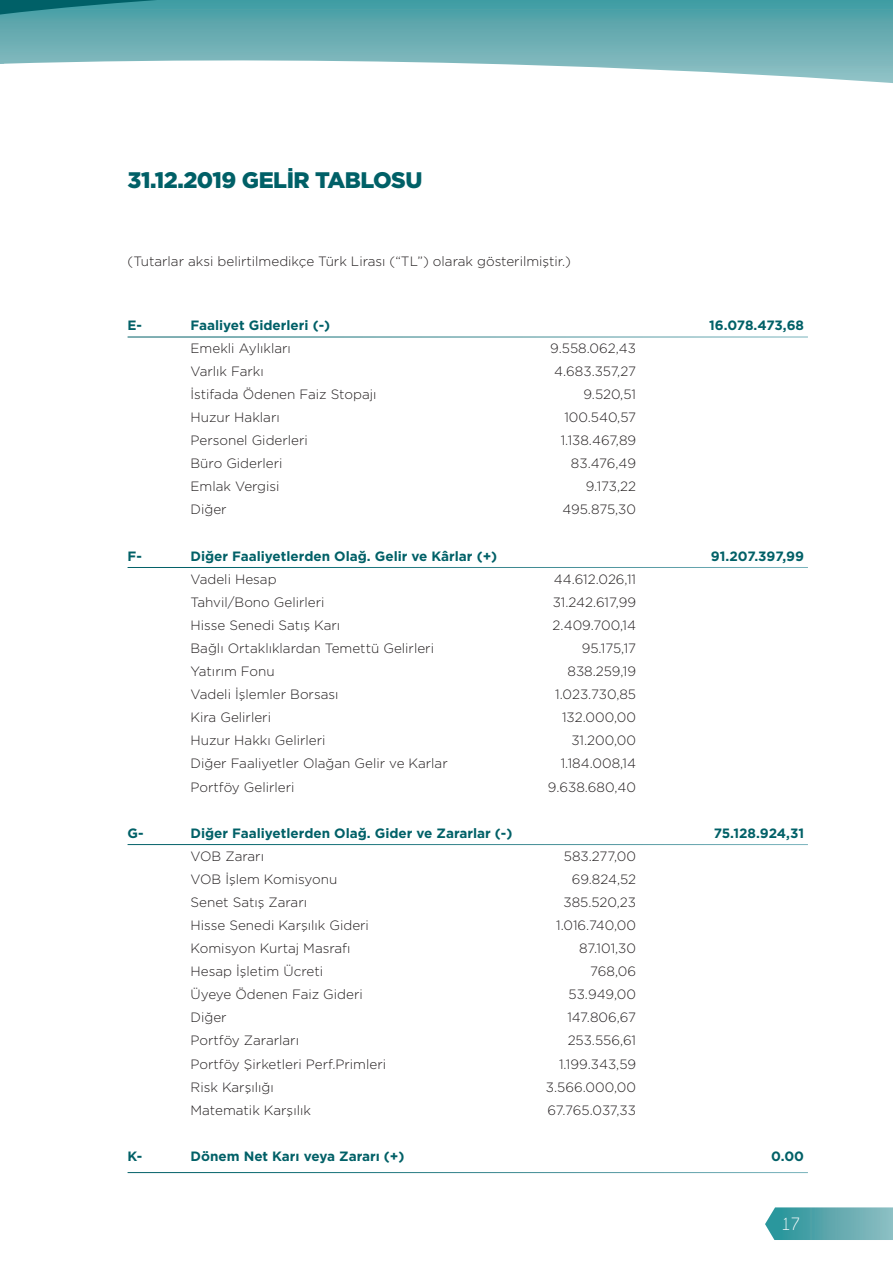
<style>
.page{position:relative;width:893px;height:1263px;background:#fff}
.page>*{position:absolute;margin:0;border:0;box-sizing:border-box;transform-origin:0 0}
.t1{font:900 22.5px "Gotham";letter-spacing:-.02em;color:#006067}
.t2{font:18px "Champagne&Limousines";color:#fff}
.t3{font:300 13.5px "Gotham";color:#231f20}
.t4{font:700 13.5px "Gotham";color:#006067}
</style>
<div class="page">
<svg style="left:397px;top:0;width:496px;height:83px"></svg>
<svg style="left:0;top:0;width:397px;height:64px"></svg>
<svg style="left:765px;top:1207px;width:128px;height:33px"></svg>
<h1 class="t1" style="left:128px;top:165px;width:296px">31.12.2019 GELİR TABLOSU</h1>
<p class="t3" style="left:128px;top:253px;width:445px">(Tutarlar aksi belirtilmedikçe Türk Lirası (“TL”) olarak gösterilmiştir.)</p>
<p class="t4" style="left:128px;top:316px;width:16px">E-</p>
<p class="t4" style="left:191px;top:316px;width:141px">Faaliyet Giderleri (-)</p>
<p class="t4" style="left:709px;top:316px;width:96px">16.078.473,68</p>
<p class="t3" style="left:191px;top:339px;width:102px">Emekli Aylıkları</p>
<p class="t3" style="left:550px;top:339px;width:87px">9.558.062,43</p>
<p class="t3" style="left:191px;top:363px;width:75px">Varlık Farkı</p>
<p class="t3" style="left:554px;top:363px;width:83px">4.683.357,27</p>
<p class="t3" style="left:191px;top:386px;width:187px">İstifada Ödenen Faiz Stopajı</p>
<p class="t3" style="left:583px;top:386px;width:54px">9.520,51</p>
<p class="t3" style="left:191px;top:409px;width:91px">Huzur Hakları</p>
<p class="t3" style="left:564px;top:409px;width:73px">100.540,57</p>
<p class="t3" style="left:191px;top:432px;width:119px">Personel Giderleri</p>
<p class="t3" style="left:561px;top:432px;width:77px">1.138.467,89</p>
<p class="t3" style="left:191px;top:455px;width:93px">Büro Giderleri</p>
<p class="t3" style="left:571px;top:455px;width:67px">83.476,49</p>
<p class="t3" style="left:191px;top:478px;width:91px">Emlak Vergisi</p>
<p class="t3" style="left:586px;top:478px;width:52px">9.173,22</p>
<p class="t3" style="left:191px;top:501px;width:38px">Diğer</p>
<p class="t3" style="left:562px;top:501px;width:75px">495.875,30</p>
<p class="t4" style="left:128px;top:547px;width:16px">F-</p>
<p class="t4" style="left:191px;top:547px;width:308px">Diğer Faaliyetlerden Olağ. Gelir ve Kârlar (+)</p>
<p class="t4" style="left:711px;top:547px;width:95px">91.207.397,99</p>
<p class="t3" style="left:191px;top:570px;width:88px">Vadeli Hesap</p>
<p class="t3" style="left:554px;top:570px;width:84px">44.612.026,11</p>
<p class="t3" style="left:191px;top:593px;width:135px">Tahvil/Bono Gelirleri</p>
<p class="t3" style="left:553px;top:593px;width:85px">31.242.617,99</p>
<p class="t3" style="left:191px;top:617px;width:151px">Hisse Senedi Satış Karı</p>
<p class="t3" style="left:553px;top:617px;width:85px">2.409.700,14</p>
<p class="t3" style="left:191px;top:640px;width:245px">Bağlı Ortaklıklardan Temettü Gelirleri</p>
<p class="t3" style="left:582px;top:640px;width:56px">95.175,17</p>
<p class="t3" style="left:191px;top:663px;width:86px">Yatırım Fonu</p>
<p class="t3" style="left:567px;top:663px;width:70px">838.259,19</p>
<p class="t3" style="left:191px;top:686px;width:150px">Vadeli İşlemler Borsası</p>
<p class="t3" style="left:555px;top:686px;width:82px">1.023.730,85</p>
<p class="t3" style="left:191px;top:709px;width:82px">Kira Gelirleri</p>
<p class="t3" style="left:562px;top:709px;width:76px">132.000,00</p>
<p class="t3" style="left:191px;top:732px;width:136px">Huzur Hakkı Gelirleri</p>
<p class="t3" style="left:571px;top:732px;width:66px">31.200,00</p>
<p class="t3" style="left:191px;top:755px;width:259px">Diğer Faaliyetler Olağan Gelir ve Karlar</p>
<p class="t3" style="left:561px;top:755px;width:77px">1.184.008,14</p>
<p class="t3" style="left:191px;top:778px;width:105px">Portföy Gelirleri</p>
<p class="t3" style="left:548px;top:778px;width:90px">9.638.680,40</p>
<p class="t4" style="left:128px;top:824px;width:18px">G-</p>
<p class="t4" style="left:191px;top:824px;width:323px">Diğer Faaliyetlerden Olağ. Gider ve Zararlar (-)</p>
<p class="t4" style="left:714px;top:824px;width:92px">75.128.924,31</p>
<p class="t3" style="left:191px;top:847px;width:75px">VOB Zararı</p>
<p class="t3" style="left:564px;top:847px;width:74px">583.277,00</p>
<p class="t3" style="left:191px;top:870px;width:148px">VOB İşlem Komisyonu</p>
<p class="t3" style="left:572px;top:870px;width:66px">69.824,52</p>
<p class="t3" style="left:191px;top:894px;width:118px">Senet Satış Zararı</p>
<p class="t3" style="left:563px;top:894px;width:74px">385.520,23</p>
<p class="t3" style="left:191px;top:917px;width:180px">Hisse Senedi Karşılık Gideri</p>
<p class="t3" style="left:556px;top:917px;width:81px">1.016.740,00</p>
<p class="t3" style="left:191px;top:940px;width:161px">Komisyon Kurtaj Masrafı</p>
<p class="t3" style="left:579px;top:940px;width:58px">87.101,30</p>
<p class="t3" style="left:191px;top:963px;width:134px">Hesap İşletim Ücreti</p>
<p class="t3" style="left:590px;top:963px;width:47px">768,06</p>
<p class="t3" style="left:191px;top:986px;width:174px">Üyeye Ödenen Faiz Gideri</p>
<p class="t3" style="left:569px;top:986px;width:69px">53.949,00</p>
<p class="t3" style="left:191px;top:1009px;width:38px">Diğer</p>
<p class="t3" style="left:567px;top:1009px;width:70px">147.806,67</p>
<p class="t3" style="left:191px;top:1032px;width:110px">Portföy Zararları</p>
<p class="t3" style="left:568px;top:1032px;width:70px">253.556,61</p>
<p class="t3" style="left:191px;top:1055px;width:197px">Portföy Şirketleri Perf.Primleri</p>
<p class="t3" style="left:559px;top:1055px;width:79px">1.199.343,59</p>
<p class="t3" style="left:191px;top:1078px;width:85px">Risk Karşılığı</p>
<p class="t3" style="left:546px;top:1078px;width:92px">3.566.000,00</p>
<p class="t3" style="left:191px;top:1101px;width:122px">Matematik Karşılık</p>
<p class="t3" style="left:548px;top:1101px;width:90px">67.765.037,33</p>
<p class="t4" style="left:128px;top:1147px;width:16px">K-</p>
<p class="t4" style="left:191px;top:1147px;width:215px">Dönem Net Karı veya Zararı (+)</p>
<p class="t4" style="left:771px;top:1147px;width:34px">0.00</p>
<h2 class="t2" style="left:781px;top:1215px;width:20px">17</h2>
</div>
